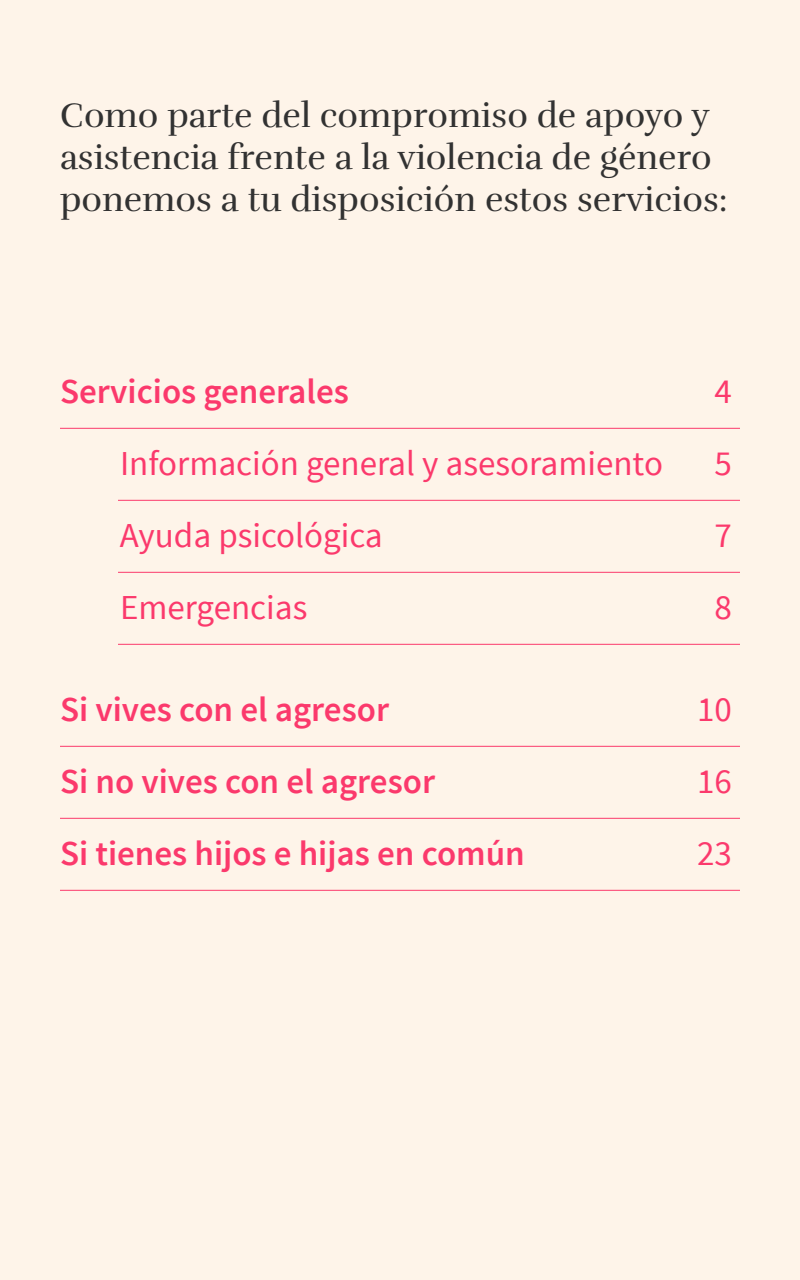
<style>
.page{position:relative;width:800px;height:1280px;background:#fef4e9}
.page>*{position:absolute;margin:0;border:0;box-sizing:border-box;transform-origin:0 0}
._00_txt{font:35px/42px "Rufina";color:#323232}
._00_txt-2{font:600 35px "Source Sans Pro";color:#fb396c}
._00_txt-3{font:35px "Source Sans Pro";color:#fb396c}
</style>
<div class="page">
<hr style="left:60px;top:428px;width:680px;height:1px;background:#fb396c">
<hr style="left:118px;top:500px;width:622px;height:1px;background:#fb396c">
<hr style="left:118px;top:572px;width:622px;height:1px;background:#fb396c">
<hr style="left:118px;top:644px;width:622px;height:1px;background:#fb396c">
<hr style="left:60px;top:746px;width:680px;height:1px;background:#fb396c">
<hr style="left:60px;top:818px;width:680px;height:1px;background:#fb396c">
<hr style="left:60px;top:890px;width:680px;height:1px;background:#fb396c">
<p class="_00_txt" style="left:60px;top:94px;width:669px">Como parte del compromiso de apoyo y asistencia frente a la violencia de género ponemos a tu disposición estos servicios:</p>
<p class="_00_txt-2" style="left:60px;top:369px;width:290px">Servicios generales</p>
<p class="_00_txt-3" style="left:715px;top:369px;width:19px">4</p>
<p class="_00_txt-3" style="left:120px;top:441px;width:544px">Información general y asesoramiento</p>
<p class="_00_txt-3" style="left:715px;top:441px;width:19px">5</p>
<p class="_00_txt-3" style="left:120px;top:513px;width:264px">Ayuda psicológica</p>
<p class="_00_txt-3" style="left:715px;top:513px;width:19px">7</p>
<p class="_00_txt-3" style="left:120px;top:585px;width:189px">Emergencias</p>
<p class="_00_txt-3" style="left:715px;top:585px;width:19px">8</p>
<p class="_00_txt-2" style="left:60px;top:687px;width:331px">Si vives con el agresor</p>
<p class="_00_txt-3" style="left:697px;top:687px;width:36px">10</p>
<p class="_00_txt-2" style="left:60px;top:759px;width:377px">Si no vives con el agresor</p>
<p class="_00_txt-3" style="left:697px;top:759px;width:36px">16</p>
<p class="_00_txt-2" style="left:60px;top:831px;width:466px">Si tienes hijos e hijas en común</p>
<p class="_00_txt-3" style="left:697px;top:831px;width:36px">23</p>
</div>
